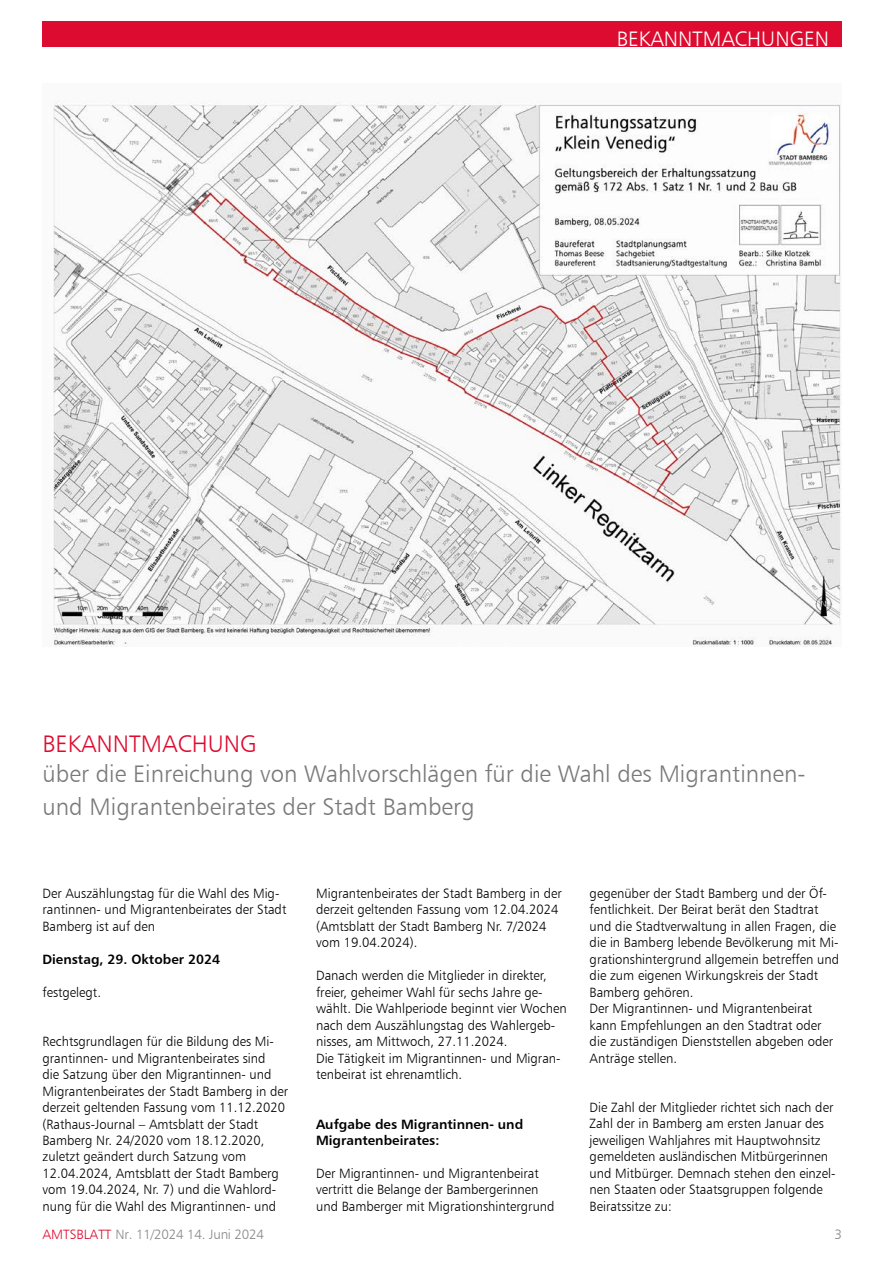
<style>
.page{position:relative;width:893px;height:1263px;background:#fff}
.page>*{position:absolute;margin:0;border:0;box-sizing:border-box;transform-origin:0 0}
.t1{font:24px/33px "Humanist 777 BT Light B";color:#797979}
._10_Headline_Amt{font:24px "Humanist 777 BT Light B";color:#dd0b2f}
.t2{font:21px "Humanist 777 BT Light B";color:#fff}
.t3{font:13.5px/16.5px "Humanist 777 BT Light B";color:#000}
.t4{font:13.5px/16.5px "Humanist 777 BT Bold B";color:#000}
.t5{font:13.5px "Humanist 777 BT Light B";letter-spacing:-.02em;color:#878787}
.s1{color:#dd0b2f}
</style>
<div class="page">
<div style="left:43px;top:21px;width:799px;height:26px;background:#dd0b2f"></div>
<img style="left:53px;top:100px;width:789px;height:546px">
<h2 class="t2" style="left:617px;top:26px;width:214px">BEKANNTMACHUNGEN</h2>
<p class="_10_Headline_Amt" style="left:43px;top:728px;width:216px">BEKANNTMACHUNG</p>
<p class="t1" style="left:43px;top:757px;width:765px">über die Einreichung von Wahlvorschlägen für die Wahl des Migrantinnen&shy;und Migrantenbeirates der Stadt Bamberg</p>
<p class="t3" style="left:43px;top:884px;width:245px">Der Auszählungstag für die Wahl des Mig&shy;rantinnen- und Migrantenbeirates der Stadt<br>Bamberg ist auf den</p>
<p class="t4" style="left:43px;top:950px;width:179px">Dienstag, 29. Oktober 2024</p>
<p class="t3" style="left:43px;top:983px;width:60px">festgelegt.</p>
<p class="t3" style="left:43px;top:1033px;width:247px">Rechtsgrundlagen für die Bildung des Mi&shy;grantinnen- und Migrantenbeirates sind<br>die Satzung über den Migrantinnen- und Migrantenbeirates der Stadt Bamberg in der derzeit geltenden Fassung vom 11.12.2020 (Rathaus-Journal – Amtsblatt der Stadt Bamberg Nr. 24/2020 vom 18.12.2020, zuletzt geändert durch Satzung vom 12.04.2024, Amtsblatt der Stadt Bamberg vom 19.04.2024, Nr. 7) und die Wahlord&shy;nung für die Wahl des Migrantinnen- und</p>
<p class="t3" style="left:316px;top:884px;width:247px">Migrantenbeirates der Stadt Bamberg in der derzeit geltenden Fassung vom 12.04.2024 (Amtsblatt der Stadt Bamberg Nr. 7/2024 vom 19.04.2024).</p>
<p class="t3" style="left:316px;top:967px;width:252px">Danach werden die Mitglieder in direkter, freier, geheimer Wahl für sechs Jahre ge&shy;wählt. Die Wahlperiode beginnt vier Wochen nach dem Auszählungstag des Wahlergeb&shy;nisses, am Mittwoch, 27.11.2024.</p>
<p class="t3" style="left:316px;top:1049px;width:246px">Die Tätigkeit im Migrantinnen- und Migran&shy;tenbeirat ist ehrenamtlich.</p>
<p class="t4" style="left:316px;top:1115px;width:209px">Aufgabe des Migrantinnen- und<br>Migrantenbeirates:</p>
<p class="t3" style="left:316px;top:1165px;width:240px">Der Migrantinnen- und Migrantenbeirat vertritt die Belange der Bambergerinnen und Bamberger mit Migrationshintergrund</p>
<p class="t3" style="left:590px;top:884px;width:251px">gegenüber der Stadt Bamberg und der Öf&shy;fentlichkeit. Der Beirat berät den Stadtrat und die Stadtverwaltung in allen Fragen, die die in Bamberg lebende Bevölkerung mit Mi&shy;grationshintergrund allgemein betreffen und die zum eigenen Wirkungskreis der Stadt Bamberg gehören.</p>
<p class="t3" style="left:590px;top:1000px;width:245px">Der Migrantinnen- und Migrantenbeirat kann Empfehlungen an den Stadtrat oder die zuständigen Dienststellen abgeben oder Anträge stellen.</p>
<p class="t3" style="left:590px;top:1099px;width:247px">Die Zahl der Mitglieder richtet sich nach der Zahl der in Bamberg am ersten Januar des jeweiligen Wahljahres mit Hauptwohnsitz gemeldeten ausländischen Mitbürgerinnen und Mitbürger. Demnach stehen den einzel&shy;nen Staaten oder Staatsgruppen folgende Beiratssitze zu:</p>
<p class="t5" style="left:43px;top:1226px;width:223px"><span class="s1">AMTSBLATT</span> Nr. 11/2024 14. Juni 2024</p>
<p class="t5" style="left:834px;top:1226px;width:9px">3</p>
</div>
